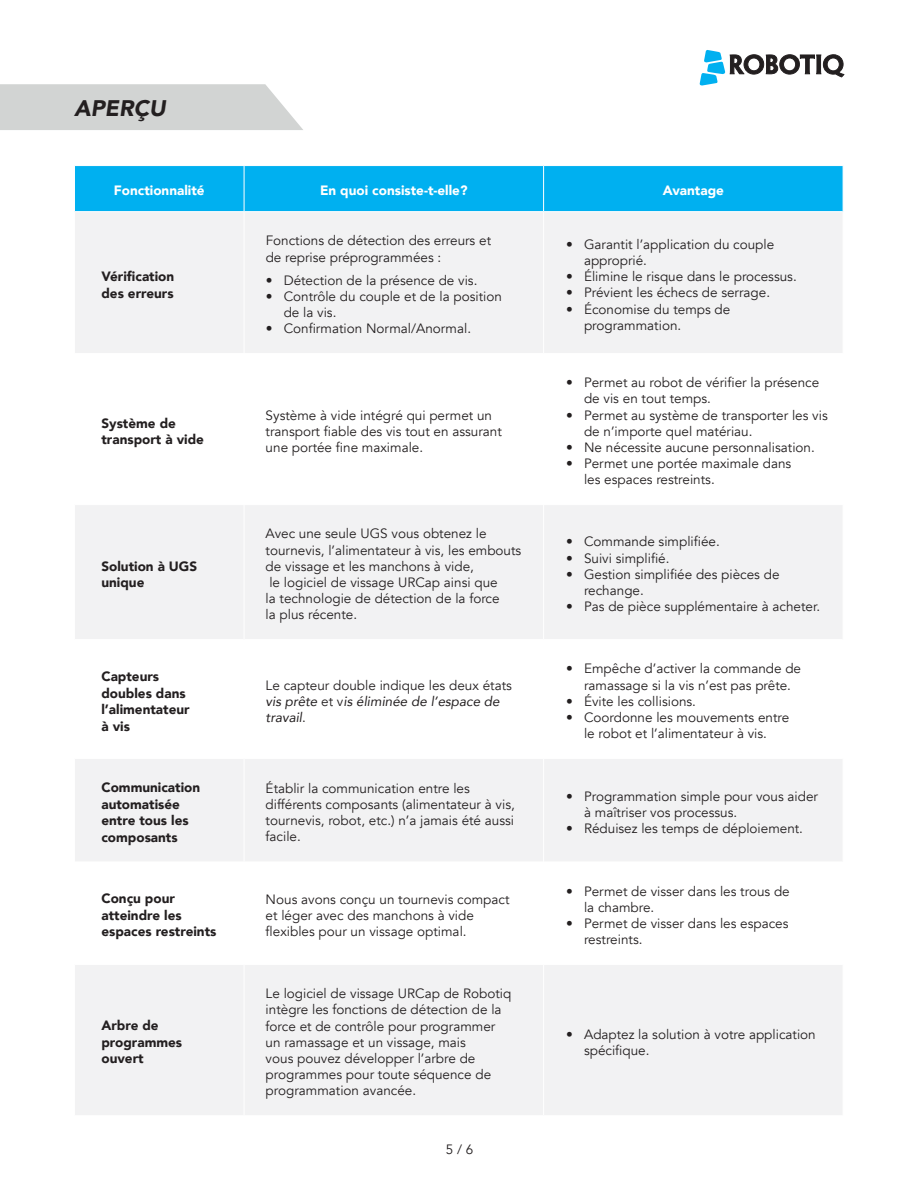
<style>
.page{position:relative;width:918px;height:1188px;background:#fff}
.page>*{position:absolute;margin:0;border:0;box-sizing:border-box;transform-origin:0 0}
.t1{font:italic 900 22.5px "Avenir";color:#231f20}
.t2{font:13.5px/16.2px "Avenir";color:#231f20}
.t3{font:900 13.5px/16.5px "Avenir";color:#231f20}
.t4{font:900 13.5px "Avenir";color:#fff}
.s1{font-style:italic}
</style>
<div class="page">
<svg style="left:699px;top:50px;width:145px;height:36px"></svg>
<svg style="left:0;top:84px;width:303px;height:46px"></svg>
<div style="left:75px;top:166px;width:768px;height:45px;background:#00b0f0"></div>
<div style="left:75px;top:212px;width:767px;height:903px;background:#f2f2f3"></div>
<svg style="left:75px;top:354px;width:767px;height:610px"></svg>
<hr style="left:75px;top:353px;width:169px;height:1px;background:#fff">
<hr style="left:244px;top:166px;width:1px;height:45px;background:#fff">
<hr style="left:543px;top:166px;width:1px;height:45px;background:#fff">
<hr style="left:75px;top:504px;width:169px;height:1px;background:#fff">
<hr style="left:75px;top:639px;width:169px;height:1px;background:#fff">
<hr style="left:244px;top:639px;width:299px;height:1px;background:#fff">
<hr style="left:544px;top:639px;width:299px;height:1px;background:#fff">
<hr style="left:75px;top:758px;width:169px;height:1px;background:#fff">
<hr style="left:244px;top:758px;width:299px;height:1px;background:#fff">
<hr style="left:544px;top:758px;width:299px;height:1px;background:#fff">
<hr style="left:75px;top:862px;width:169px;height:1px;background:#fff">
<hr style="left:244px;top:862px;width:299px;height:1px;background:#fff">
<hr style="left:544px;top:862px;width:299px;height:1px;background:#fff">
<hr style="left:75px;top:964px;width:169px;height:1px;background:#fff">
<hr style="left:244px;top:964px;width:299px;height:1px;background:#fff">
<hr style="left:544px;top:964px;width:299px;height:1px;background:#fff">
<hr style="left:244px;top:354px;width:1px;height:150px;background:#fff">
<hr style="left:244px;top:353px;width:300px;height:1px;background:#fff">
<hr style="left:544px;top:353px;width:299px;height:1px;background:#fff">
<hr style="left:244px;top:212px;width:1px;height:141px;background:#fff">
<hr style="left:543px;top:212px;width:1px;height:141px;background:#fff">
<hr style="left:244px;top:504px;width:300px;height:1px;background:#fff">
<hr style="left:544px;top:504px;width:299px;height:1px;background:#fff">
<hr style="left:244px;top:505px;width:1px;height:135px;background:#fff">
<hr style="left:543px;top:505px;width:1px;height:135px;background:#fff">
<hr style="left:244px;top:640px;width:1px;height:118px;background:#fff">
<hr style="left:543px;top:640px;width:1px;height:118px;background:#fff">
<hr style="left:244px;top:758px;width:1px;height:104px;background:#fff">
<hr style="left:543px;top:758px;width:1px;height:104px;background:#fff">
<hr style="left:244px;top:862px;width:1px;height:103px;background:#fff">
<hr style="left:543px;top:862px;width:1px;height:103px;background:#fff">
<hr style="left:244px;top:965px;width:1px;height:150px;background:#fff">
<hr style="left:543px;top:965px;width:1px;height:150px;background:#fff">
<h1 class="t1" style="left:74px;top:89px;width:93px">APERÇU</h1>
<p class="t4" style="left:114px;top:179px;width:92px">Fonctionnalité</p>
<p class="t4" style="left:320px;top:179px;width:149px">En quoi consiste-t-elle?</p>
<p class="t4" style="left:663px;top:179px;width:63px">Avantage</p>
<p class="t3" style="left:101px;top:268px;width:74px">Vérification des erreurs</p>
<p class="t2" style="left:266px;top:233px;width:227px">Fonctions de détection des erreurs et de reprise préprogrammées :</p>
<p class="t2" style="left:266px;top:272px;width:213px">• Détection de la présence de vis.</p>
<p class="t2" style="left:284px;top:288px;width:220px;text-indent:-18px">• Contrôle du couple et de la position de la vis.</p>
<p class="t2" style="left:266px;top:321px;width:207px">• Confirmation Normal/Anormal.</p>
<p class="t3" style="left:101px;top:414px;width:104px">Système de transport à vide</p>
<p class="t2" style="left:266px;top:407px;width:238px">Système à vide intégré qui permet un transport fiable des vis tout en assurant une portée fine maximale.</p>
<p class="t2" style="left:584px;top:236px;width:192px;text-indent:-18px">• Garantit l’application du couple approprié.</p>
<p class="t2" style="left:566px;top:269px;width:232px">• Élimine le risque dans le processus.</p>
<p class="t2" style="left:566px;top:285px;width:206px">• Prévient les échecs de serrage.</p>
<p class="t2" style="left:584px;top:301px;width:148px;text-indent:-18px">• Économise du temps de programmation.</p>
<p class="t2" style="left:584px;top:375px;width:237px;text-indent:-18px">• Permet au robot de vérifier la présence de vis en tout temps.</p>
<p class="t2" style="left:584px;top:407px;width:245px;text-indent:-18px">• Permet au système de transporter les vis de n’importe quel matériau.</p>
<p class="t2" style="left:566px;top:439px;width:250px">• Ne nécessite aucune personnalisation.</p>
<p class="t2" style="left:584px;top:456px;width:209px;text-indent:-18px">• Permet une portée maximale dans les espaces restreints.</p>
<p class="t3" style="left:101px;top:557px;width:97px">Solution à UGS unique</p>
<p class="t2" style="left:266px;top:526px;width:257px">Avec une seule UGS vous obtenez le tournevis, l’alimentateur à vis, les embouts de vissage et les manchons à vide,<br>le logiciel de vissage URCap ainsi que<br>la technologie de détection de la force<br>la plus récente.</p>
<p class="t2" style="left:566px;top:534px;width:155px">• Commande simplifiée.</p>
<p class="t2" style="left:566px;top:550px;width:105px">• Suivi simplifié.</p>
<p class="t2" style="left:584px;top:566px;width:197px;text-indent:-18px">• Gestion simplifiée des pièces de rechange.</p>
<p class="t2" style="left:566px;top:599px;width:256px">• Pas de pièce supplémentaire à acheter.</p>
<p class="t3" style="left:101px;top:668px;width:90px">Capteurs doubles dans l’alimentateur à vis</p>
<p class="t2" style="left:266px;top:677px;width:248px">Le capteur double indique les deux états <span class="s1">vis prête</span> et v<span class="s1">is éliminée de l’espace de travail</span>.</p>
<p class="t2" style="left:566px;top:661px;width:237px;text-align:center">• Empêche d’activer la commande de ramassage si la vis n’est pas prête.</p>
<p class="t2" style="left:566px;top:693px;width:131px">• Évite les collisions.</p>
<p class="t2" style="left:566px;top:709px;width:225px;text-align:center">• Coordonne les mouvements entre le robot et l’alimentateur à vis.</p>
<p class="t3" style="left:101px;top:779px;width:100px">Communication automatisée entre tous les composants</p>
<p class="t2" style="left:266px;top:780px;width:251px">Établir la communication entre les différents composants (alimentateur à vis, tournevis, robot, etc.) n’a jamais été aussi facile.</p>
<p class="t2" style="left:584px;top:788px;width:235px;text-indent:-18px">• Programmation simple pour vous aider à maîtriser vos processus.</p>
<p class="t2" style="left:566px;top:821px;width:239px">• Réduisez les temps de déploiement.</p>
<p class="t3" style="left:101px;top:890px;width:117px">Conçu pour atteindre les espaces restreints</p>
<p class="t2" style="left:266px;top:891px;width:245px">Nous avons conçu un tournevis compact et léger avec des manchons à vide flexibles pour un vissage optimal.</p>
<p class="t2" style="left:584px;top:883px;width:207px;text-indent:-18px">• Permet de visser dans les trous de la chambre.</p>
<p class="t2" style="left:584px;top:916px;width:206px;text-indent:-18px">• Permet de visser dans les espaces restreints.</p>
<p class="t3" style="left:101px;top:1017px;width:82px">Arbre de programmes ouvert</p>
<p class="t2" style="left:266px;top:986px;width:247px">Le logiciel de vissage URCap de Robotiq intègre les fonctions de détection de la force et de contrôle pour programmer un ramassage et un vissage, mais<br>vous pouvez développer l’arbre de programmes pour toute séquence de programmation avancée.</p>
<p class="t2" style="left:446px;top:1141px;width:29px">5 / 6</p>
<p class="t2" style="left:584px;top:1026px;width:233px;text-indent:-18px">• Adaptez la solution à votre application spécifique.</p>
</div>
